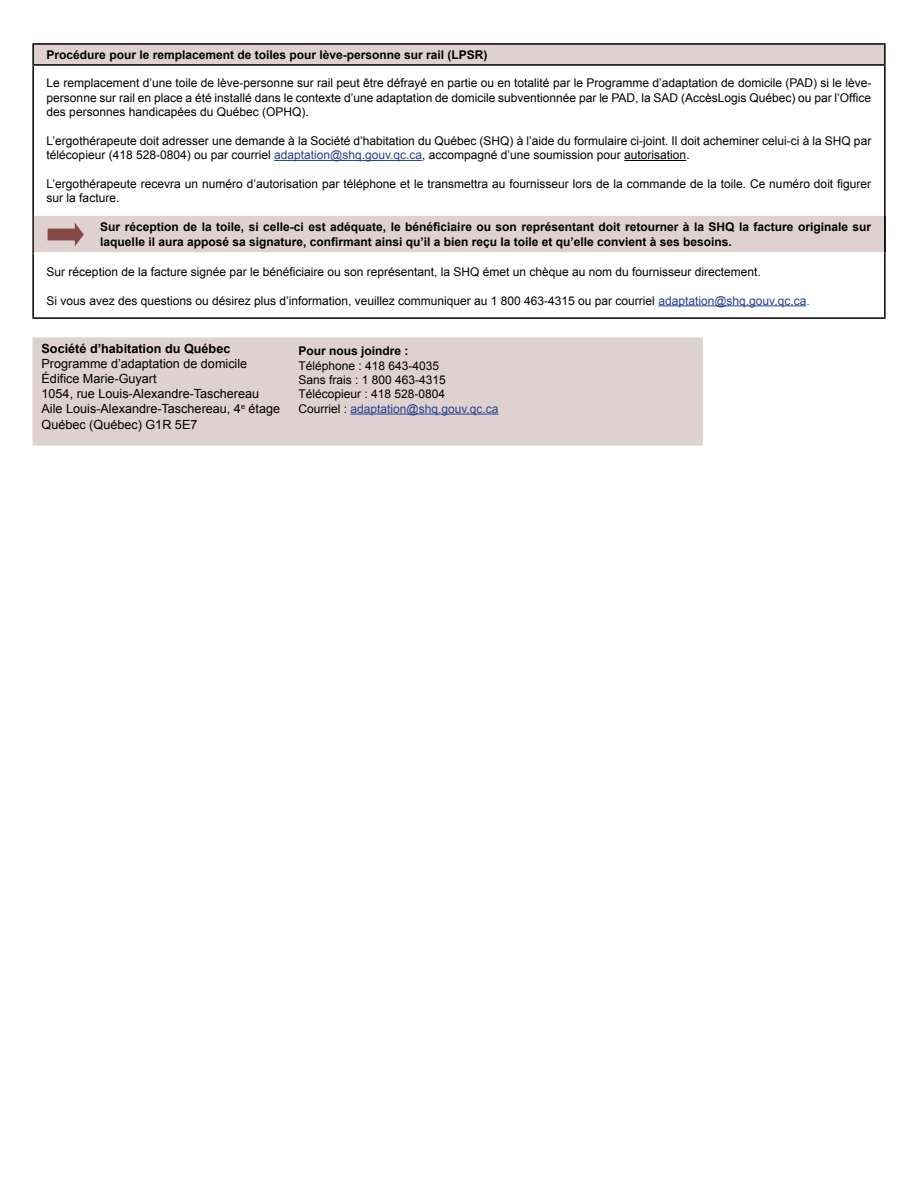
<style>
.page{position:relative;width:918px;height:1188px;background:#fff}
.page>*{position:absolute;margin:0;border:0;box-sizing:border-box;transform-origin:0 0}
.t1{font:12.6px/15.1px "Arial";color:#000}
.t2{font:700 12.6px "Arial";color:#000}
.t3{font:12.6px "Arial";color:#000}
.t4{font:12px/14.4px "Arial";color:#000}
.t5{font:700 12px/14.4px "Arial";color:#000}
.s1{color:#25408f}
.s2{font-style:inherit}
</style>
<div class="page">
<div style="left:33px;top:44px;width:852px;height:21px;background:#e0d1d1"></div>
<hr style="left:32px;top:43px;width:854px;height:2px;background:#000">
<svg style="left:32px;top:45px;width:2px;height:19px"></svg>
<svg style="left:884px;top:45px;width:2px;height:19px"></svg>
<hr style="left:32px;top:64px;width:854px;height:2px;background:#000">
<hr style="left:32px;top:66px;width:2px;height:150px;background:#000">
<hr style="left:884px;top:66px;width:2px;height:150px;background:#000">
<hr style="left:32px;top:216px;width:2px;height:38px;background:#000">
<hr style="left:884px;top:216px;width:2px;height:38px;background:#000">
<hr style="left:32px;top:254px;width:2px;height:63px;background:#000">
<hr style="left:884px;top:254px;width:2px;height:63px;background:#000">
<hr style="left:32px;top:317px;width:854px;height:2px;background:#000">
<hr style="left:274px;top:160px;width:148px;height:1px;background:#25408f">
<hr style="left:624px;top:160px;width:62px;height:1px;background:#000">
<div style="left:34px;top:216px;width:851px;height:36px;background:#e0d1d1"></div>
<hr style="left:658px;top:305px;width:148px;height:1px;background:#25408f">
<div style="left:33px;top:337px;width:670px;height:109px;background:#e0d1d1"></div>
<hr style="left:351px;top:414px;width:148px;height:1px;background:#25408f">
<p class="t5" style="left:47px;top:48px;width:442px">Procédure pour le remplacement de toiles pour lève-personne sur rail (LPSR)</p>
<p class="t4" style="left:47px;top:76px;width:826px;text-align:justify">Le remplacement d’une toile de lève-personne sur rail peut être défrayé en partie ou en totalité par le Programme d’adaptation de domicile (PAD) si le lève&shy;personne sur rail en place a été installé dans le contexte d’une adaptation de domicile subventionnée par le PAD, la SAD (AccèsLogis Québec) ou par l’Office des personnes handicapées du Québec (OPHQ).</p>
<p class="t4" style="left:47px;top:133px;width:826px">L’ergothérapeute doit adresser une demande à la Société d’habitation du Québec (SHQ) à l’aide du formulaire ci-joint. Il doit acheminer celui-ci à la SHQ par télécopieur (418 528-0804) ou par courriel <span class="s1">adaptation@shq.gouv.qc.ca</span>, accompagné d’une soumission pour autorisation.</p>
<p class="t4" style="left:47px;top:176px;width:826px">L’ergothérapeute recevra un numéro d’autorisation par téléphone et le transmettra au fournisseur lors de la commande de la toile. Ce numéro doit figurer sur la facture.</p>
<p class="t5" style="left:100px;top:220px;width:772px">Sur réception de la toile, si celle-ci est adéquate, le bénéficiaire ou son représentant doit retourner à la SHQ la facture originale sur laquelle il aura apposé sa signature, confirmant ainsi qu’il a bien reçu la toile et qu’elle convient à ses besoins.</p>
<p class="t4" style="left:47px;top:264px;width:716px">Sur réception de la facture signée par le bénéficiaire ou son représentant, la SHQ émet un chèque au nom du fournisseur directement.</p>
<p class="t4" style="left:47px;top:293px;width:765px">Si vous avez des questions ou désirez plus d’information, veuillez communiquer au 1 800 463-4315 ou par courriel <span class="s1">adaptation@shq.gouv.qc.ca.</span></p>
<p class="t2" style="left:42px;top:339px;width:190px">Société d’habitation du Québec</p>
<p class="t1" style="left:42px;top:356px;width:207px">Programme d’adaptation de domicile</p>
<p class="t3" style="left:42px;top:370px;width:117px">Édifice Marie-Guyart</p>
<p class="t1" style="left:42px;top:386px;width:240px">1054, rue Louis-Alexandre-Taschereau<br>Aile Louis-Alexandre-Taschereau, <span class="s2">4</span><sup>e</sup> étage<br>Québec (Québec) G1R 5E7</p>
<p class="t5" style="left:299px;top:344px;width:112px">Pour nous joindre :</p>
<p class="t4" style="left:299px;top:358px;width:202px">Téléphone : 418 643-4035<br>Sans frais : 1 800 463-4315<br>Télécopieur : 418 528-0804<br>Courriel : <span class="s1">adaptation@shq.gouv.qc.ca</span></p>
</div>
